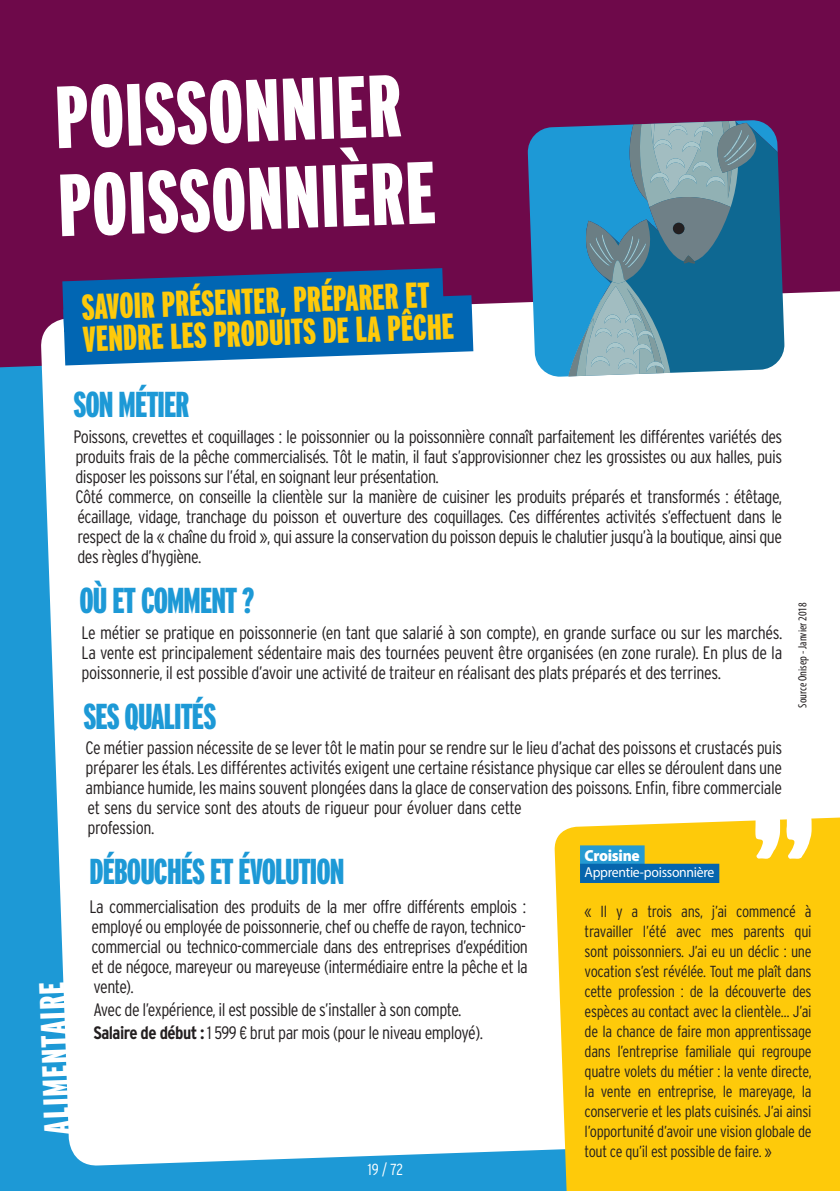
<style>
.page{position:relative;width:840px;height:1191px;background:#fff}
.page>*{position:absolute;margin:0;border:0;box-sizing:border-box;transform-origin:0 0}
.t1{font:900 extra-condensed 88px/88px "Interstate";color:#fff}
.t2{font:900 extra-condensed 36px "Interstate";letter-spacing:-.025em;color:#1d99d6}
.t3{font:900 extra-condensed 36px/32px "Interstate";color:#feca0a}
.t4{font:900 extra-condensed 36px "Interstate";color:#fff}
.t5{font:300 condensed 18px/20px "Interstate";letter-spacing:-.03em;color:#231f20}
.t6{font:300 condensed 16px/20px "Interstate";letter-spacing:-.02em;color:#231f20;text-align:justify}
.t7{font:900 16px "Myriad Pro";letter-spacing:-.02em;color:#fff;scale:.95 1}
.t8{font:300 condensed 16px "Interstate";color:#fff}
.t9{font:14.4px "Myriad Pro";letter-spacing:-.02em;color:#fff;scale:.95 1}
.t10{font:condensed 12px "Myriad Pro";color:#231f20}
.s1{font-weight:700}
</style>
<div class="page">
<div style="left:0;top:0;width:839px;height:1191px;background:#1d99d6"></div>
<div style="left:0;top:0;width:839px;height:367px;background:#6e094a"></div>
<div style="left:40px;top:289px;width:799px;height:877px;background:#fff"></div>
<div style="left:553px;top:816px;width:286px;height:375px;background:#feca0a"></div>
<svg style="left:755px;top:814px;width:56px;height:44px;background:#fef0be"></svg>
<svg style="left:62px;top:268px;width:411px;height:97px;background:#1c68af"></svg>
<div style="left:579px;top:845px;width:65px;height:19px;background:#259ad2"></div>
<div style="left:579px;top:863px;width:140px;height:20px;background:#0665ad"></div>
<svg style="left:527px;top:120px;width:250px;height:257px"></svg>
<svg style="left:773px;top:121px;width:11px;height:255px;background:#3b5886"></svg>
<svg style="left:568px;top:121px;width:205px;height:255px"></svg>
<h1 class="t1" style="left:54px;top:73px;width:378px;rotate:-2deg">POISSONNIER<br>POISSONNIÈRE</h1>
<h2 class="t3" style="left:81px;top:291px;width:372px;rotate:-2deg">SAVOIR PRÉSENTER, PRÉPARER ET<br>VENDRE LES PRODUITS DE LA PÊCHE</h2>
<h2 class="t2" style="left:73px;top:382px;width:117px">SON MÉTIER</h2>
<p class="t5" style="left:73px;top:426px;width:710px">Poissons, crevettes et coquillages : le poissonnier ou la poissonnière connaît parfaitement les différentes variétés des produits frais de la pêche commercialisés. Tôt le matin, il faut s’approvisionner chez les grossistes ou aux halles, puis disposer les poissons sur l’étal, en soignant leur présentation.<br>Côté commerce, on conseille la clientèle sur la manière de cuisiner les produits préparés et transformés : étêtage, écaillage, vidage, tranchage du poisson et ouverture des coquillages. Ces différentes activités s’effectuent dans le respect de la « chaîne du froid », qui assure la conservation du poisson depuis le chalutier jusqu’à la boutique, ainsi que des règles d’hygiène.</p>
<h2 class="t2" style="left:79px;top:578px;width:176px">OÙ ET COMMENT ?</h2>
<p class="t5" style="left:81px;top:622px;width:702px;text-align:justify">Le métier se pratique en poissonnerie (en tant que salarié à son compte), en grande surface ou sur les marchés.<br>La vente est principalement sédentaire mais des tournées peuvent être organisées (en zone rurale). En plus de la poissonnerie, il est possible d’avoir une activité de traiteur en réalisant des plats préparés et des terrines.</p>
<h2 class="t2" style="left:83px;top:694px;width:134px">SES QUALITÉS</h2>
<p class="t5" style="left:85px;top:738px;width:698px">Ce métier passion nécessite de se lever tôt le matin pour se rendre sur le lieu d’achat des poissons et crustacés puis préparer les étals. Les différentes activités exigent une certaine résistance physique car elles se déroulent dans une ambiance humide, les mains souvent plongées dans la glace de conservation des poissons. Enfin, fibre commerciale et sens du service sont des atouts de rigueur pour évoluer dans cette<br>profession.</p>
<h2 class="t2" style="left:89px;top:849px;width:256px">DÉBOUCHÉS ET ÉVOLUTION</h2>
<p class="t5" style="left:89px;top:896px;width:440px;text-align:justify">La commercialisation des produits de la mer offre différents emplois : employé ou employée de poissonnerie, chef ou cheffe de rayon, technico&shy;commercial ou technico-commerciale dans des entreprises d’expédition et de négoce, mareyeur ou mareyeuse (intermédiaire entre la pêche et la vente).</p>
<p class="t5" style="left:93px;top:998px;width:391px;line-height:22.8px">Avec de l’expérience, il est possible de s’installer à son compte.<br><span class="s1">Salaire de début :</span> 1 599 € brut par mois (pour le niveau employé).</p>
<p class="t10" style="left:794px;top:707px;width:106px;rotate:-90deg">Source Onisep - Janvier 2018</p>
<p class="t7" style="left:584px;top:847px;width:60px">Croisine</p>
<p class="t9" style="left:584px;top:863px;width:138px">Apprentie-poissonnière</p>
<p class="t6" style="left:584px;top:901px;width:228px">« Il y a trois ans, j’ai commencé à travailler l’été avec mes parents qui sont poissonniers. J’ai eu un déclic : une vocation s’est révélée. Tout me plaît dans cette profession : de la découverte des espèces au contact avec la clientèle… J’ai de la chance de faire mon apprentissage dans l’entreprise familiale qui regroupe quatre volets du métier : la vente directe, la vente en entreprise, le mareyage, la conserverie et les plats cuisinés. J’ai ainsi l’opportunité d’avoir une vision globale de tout ce qu’il est possible de faire. »</p>
<h2 class="t4" style="left:35px;top:1135px;width:154px;rotate:-92deg">ALIMENTAIRE</h2>
<p class="t8" style="left:367px;top:1160px;width:37px">19 / 72</p>
</div>
